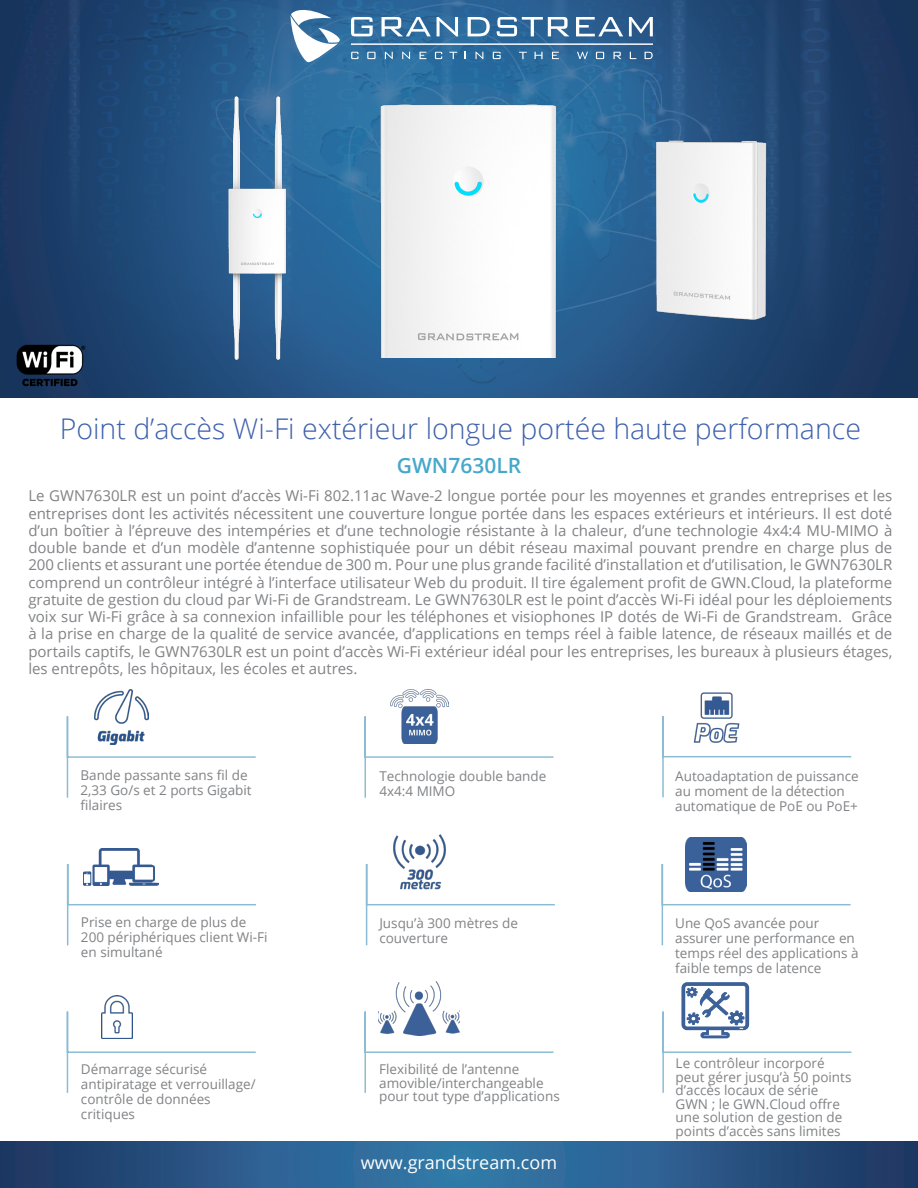
<style>
.page{position:relative;width:918px;height:1188px;background:#fff}
.page>*{position:absolute;margin:0;border:0;box-sizing:border-box;transform-origin:0 0}
.t1{font:300 28.5px "Open Sans";color:#3e60ac}
.t2{font:600 21px "Open Sans";color:#46a8ca}
.t3{font:18px "Open Sans";color:#fff}
.t4{font:15px/17.2px "Open Sans";color:#808285;text-align:justify}
.t5{font:13.5px/15px "Open Sans";color:#808285}
</style>
<div class="page">
<img style="left:0;top:0;width:918px;height:397px">
<svg style="left:291px;top:10px;width:49px;height:52px"></svg>
<svg style="left:351px;top:17px;width:22px;height:19px"></svg>
<svg style="left:382px;top:17px;width:49px;height:19px"></svg>
<svg style="left:437px;top:17px;width:21px;height:19px"></svg>
<svg style="left:468px;top:17px;width:22px;height:19px"></svg>
<svg style="left:497px;top:17px;width:72px;height:19px"></svg>
<svg style="left:576px;top:17px;width:47px;height:19px"></svg>
<svg style="left:629px;top:17px;width:24px;height:19px"></svg>
<svg style="left:351px;top:52px;width:7px;height:7px"></svg>
<svg style="left:367px;top:52px;width:9px;height:7px"></svg>
<svg style="left:385px;top:52px;width:8px;height:7px"></svg>
<svg style="left:402px;top:52px;width:8px;height:7px"></svg>
<svg style="left:420px;top:52px;width:6px;height:7px"></svg>
<svg style="left:435px;top:52px;width:7px;height:7px"></svg>
<svg style="left:449px;top:52px;width:8px;height:7px"></svg>
<svg style="left:476px;top:52px;width:7px;height:7px"></svg>
<svg style="left:493px;top:52px;width:8px;height:7px"></svg>
<svg style="left:519px;top:52px;width:8px;height:7px"></svg>
<svg style="left:535px;top:52px;width:8px;height:7px"></svg>
<svg style="left:552px;top:52px;width:7px;height:7px"></svg>
<svg style="left:645px;top:52px;width:8px;height:7px"></svg>
<svg style="left:596px;top:52px;width:8px;height:7px"></svg>
<svg style="left:614px;top:52px;width:7px;height:7px"></svg>
<svg style="left:630px;top:52px;width:6px;height:7px"></svg>
<svg style="left:577px;top:52px;width:11px;height:7px"></svg>
<hr style="left:351px;top:44px;width:302px;height:1px;background:#fff">
<svg style="left:0;top:1142px;width:918px;height:46px;background:#295988"></svg>
<svg style="left:66px;top:715px;width:190px;height:83px"></svg>
<svg style="left:364px;top:716px;width:190px;height:82px"></svg>
<svg style="left:662px;top:716px;width:190px;height:82px"></svg>
<svg style="left:66px;top:864px;width:190px;height:82px"></svg>
<svg style="left:661px;top:863px;width:190px;height:83px"></svg>
<svg style="left:66px;top:1011px;width:190px;height:82px"></svg>
<img style="left:95px;top:690px;width:54px;height:55px">
<img style="left:681px;top:692px;width:70px;height:61px">
<img style="left:83px;top:849px;width:76px;height:36px">
<img style="left:686px;top:837px;width:61px;height:54px">
<svg style="left:662px;top:982px;width:190px;height:111px"></svg>
<svg style="left:365px;top:864px;width:190px;height:82px"></svg>
<img style="left:393px;top:834px;width:54px;height:55px">
<img style="left:320px;top:87px;width:280px;height:270px">
<img style="left:620px;top:97px;width:189px;height:252px">
<img style="left:391px;top:689px;width:58px;height:54px">
<img style="left:167px;top:79px;width:146px;height:288px">
<svg style="left:364px;top:1010px;width:190px;height:83px"></svg>
<img style="left:378px;top:981px;width:81px;height:54px">
<img style="left:101px;top:995px;width:32px;height:43px">
<img style="left:10px;top:338px;width:83px;height:55px">
<p class="t1" style="left:60px;top:409px;width:803px">Point d’accès Wi-Fi extérieur longue portée haute performance</p>
<p class="t2" style="left:397px;top:451px;width:126px">GWN7630LR</p>
<p class="t4" style="left:28px;top:487px;width:866px">Le GWN7630LR est un point d’accès Wi-Fi 802.11ac Wave-2 longue portée pour les moyennes et grandes entreprises et les entreprises dont les activités nécessitent une couverture longue portée dans les espaces extérieurs et intérieurs. Il est doté d’un boîtier à l’épreuve des intempéries et d’une technologie résistante à la chaleur, d’une technologie 4x4:4 MU-MIMO à double bande et d’un modèle d’antenne sophistiquée pour un débit réseau maximal pouvant prendre en charge plus de 200 clients et assurant une portée étendue de 300 m. Pour une plus grande facilité d’installation et d’utilisation, le GWN7630LR comprend un contrôleur intégré à l’interface utilisateur Web du produit. Il tire également profit de GWN.Cloud, la plateforme gratuite de gestion du cloud par Wi-Fi de Grandstream. Le GWN7630LR est le point d’accès Wi-Fi idéal pour les déploiements voix sur Wi-Fi grâce à sa connexion infaillible pour les téléphones et visiophones IP dotés de Wi-Fi de Grandstream. Grâce à la prise en charge de la qualité de service avancée, d’applications en temps réel à faible latence, de réseaux maillés et de portails captifs, le GWN7630LR est un point d’accès Wi-Fi extérieur idéal pour les entreprises, les bureaux à plusieurs étages, les entrepôts, les hôpitaux, les écoles et autres.</p>
<p class="t5" style="left:80px;top:767px;width:173px">Bande passante sans fil de<br>2,33 Go/s et 2 ports Gigabit filaires</p>
<p class="t5" style="left:379px;top:769px;width:169px">Technologie double bande<br>4x4:4 MIMO</p>
<p class="t5" style="left:675px;top:769px;width:185px">Autoadaptation de puissance au moment de la détection automatique de PoE ou PoE+</p>
<p class="t5" style="left:81px;top:915px;width:188px">Prise en charge de plus de<br>200 périphériques client Wi-Fi en simultané</p>
<p class="t5" style="left:379px;top:916px;width:140px">Jusqu’à 300 mètres de couverture</p>
<p class="t5" style="left:675px;top:915px;width:185px">Une QoS avancée pour assurer une performance en temps réel des applications à faible temps de latence</p>
<p class="t5" style="left:81px;top:1062px;width:176px">Démarrage sécurisé antipiratage et verrouillage/ contrôle de données critiques</p>
<p class="t5" style="left:676px;top:1056px;width:177px;line-height:13.5px">Le contrôleur incorporé peut gérer jusqu’à 50 points d’accès locaux de série<br>GWN ; le GWN.Cloud offre une solution de gestion de points d’accès sans limites</p>
<p class="t3" style="left:361px;top:1151px;width:198px">www.grandstream.com</p>
<p class="t5" style="left:379px;top:1062px;width:182px;line-height:13.5px">Flexibilité de l’antenne amovible/interchangeable pour tout type d’applications</p>
</div>
